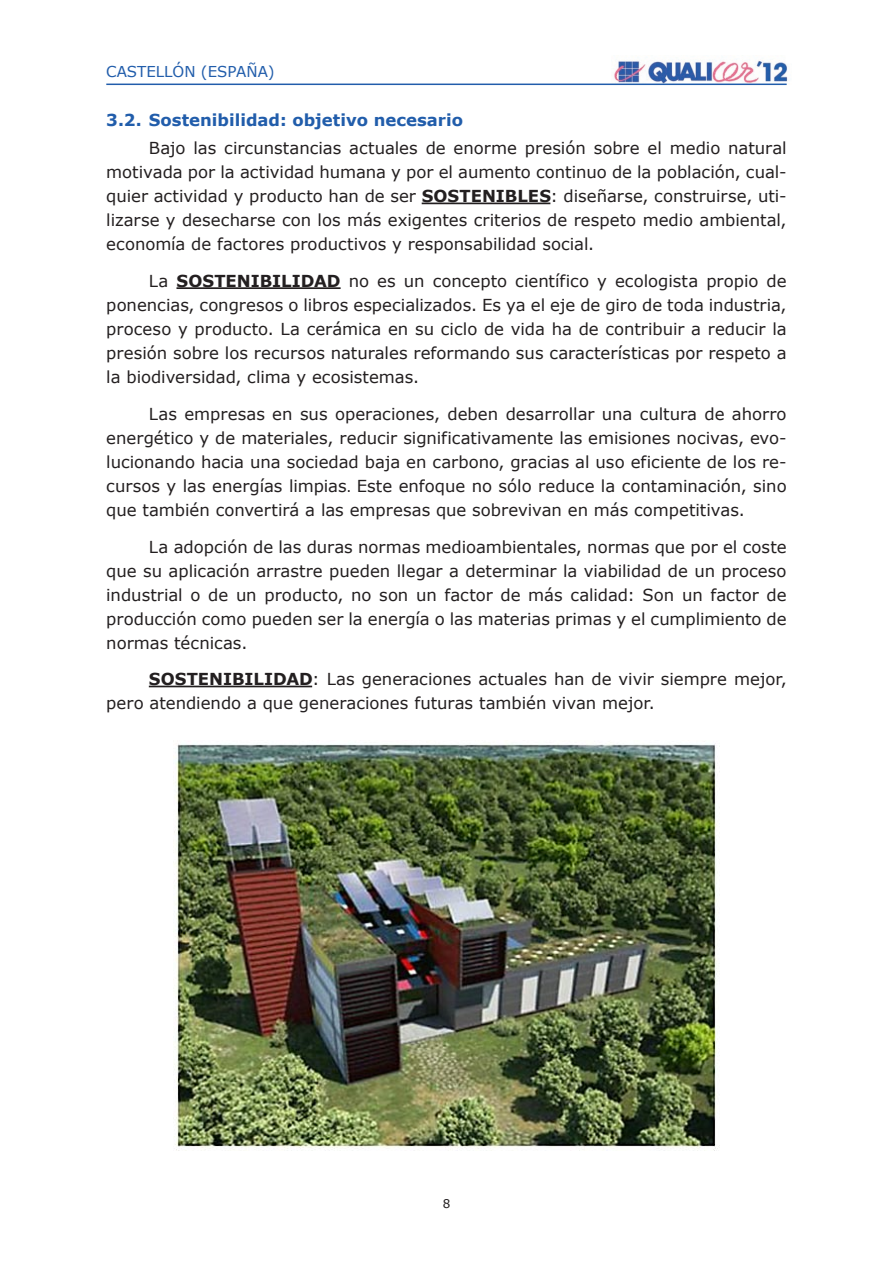
<style>
.page{position:relative;width:893px;height:1263px;background:#fff}
.page>*{position:absolute;margin:0;border:0;box-sizing:border-box;transform-origin:0 0}
.t1{font:16.5px/24px "Verdana";color:#231f20;text-align:justify}
.t2{font:700 16.5px "Verdana";color:#215dab}
.t3{font:15px "Verdana";color:#215dab}
.t4{font:12px "Verdana";color:#231f20}
.s1{font-weight:700}
.s2{font-size:13.5px;color:#211d1e}
</style>
<div class="page">
<img style="left:612px;top:60px;width:177px;height:24px">
<hr style="left:106px;top:84px;width:681px;height:1px;background:#215dab">
<hr style="left:422px;top:203px;width:128px;height:1px;background:#231f20">
<hr style="left:176px;top:287px;width:165px;height:2px;background:#231f20">
<hr style="left:149px;top:686px;width:163px;height:1px;background:#231f20">
<img style="left:174px;top:743px;width:544px;height:407px">
<p class="t3" style="left:106px;top:62px;width:170px">CASTELLÓN (ESPAÑA)</p>
<p class="t2" style="left:106px;top:109px;width:358px">3.2. Sostenibilidad: objetivo necesario</p>
<p class="t1" style="left:106px;top:137px;width:682px;text-indent:43px">Bajo las circunstancias actuales de enorme presión sobre el medio natural motivada por la actividad humana y por el aumento continuo de la población, cual&shy;quier actividad y producto han de ser <span class="s1">SOSTENIBLES</span>: diseñarse, construirse, uti&shy;lizarse y desecharse con los más exigentes criterios de respeto medio ambiental, economía de factores productivos y responsabilidad social.</p>
<p class="t1" style="left:106px;top:269px;width:682px;text-indent:43px">La <span class="s1">SOSTENIBILIDAD</span> no es un concepto científico y ecologista propio de ponencias, congresos o libros especializados. Es ya el eje de giro de toda industria, proceso y producto. La cerámica en su ciclo de vida ha de contribuir a reducir la presión sobre los recursos naturales reformando sus características por respeto a la biodiversidad, clima y ecosistemas.</p>
<p class="t1" style="left:106px;top:402px;width:682px;text-indent:43px">Las empresas en sus operaciones, deben desarrollar una cultura de ahorro energético y de materiales, reducir significativamente las emisiones nocivas, evo&shy;lucionando hacia una sociedad baja en carbono, gracias al uso eficiente de los re&shy;cursos y las energías limpias<span class="s2">.</span> Este enfoque no sólo reduce la contaminación, sino que también convertirá a las empresas que sobrevivan en más competitivas.</p>
<p class="t1" style="left:106px;top:535px;width:682px;text-indent:43px">La adopción de las duras normas medioambientales, normas que por el coste que su aplicación arrastre pueden llegar a determinar la viabilidad de un proceso industrial o de un producto, no son un factor de más calidad: Son un factor de producción como pueden ser la energía o las materias primas y el cumplimiento de normas técnicas.</p>
<p class="t1" style="left:106px;top:668px;width:682px;text-indent:43px"><span class="s1">SOSTENIBILIDAD</span>: Las generaciones actuales han de vivir siempre mejor, pero atendiendo a que generaciones futuras también vivan mejor.</p>
<p class="t4" style="left:443px;top:1196px;width:9px">8</p>
</div>
